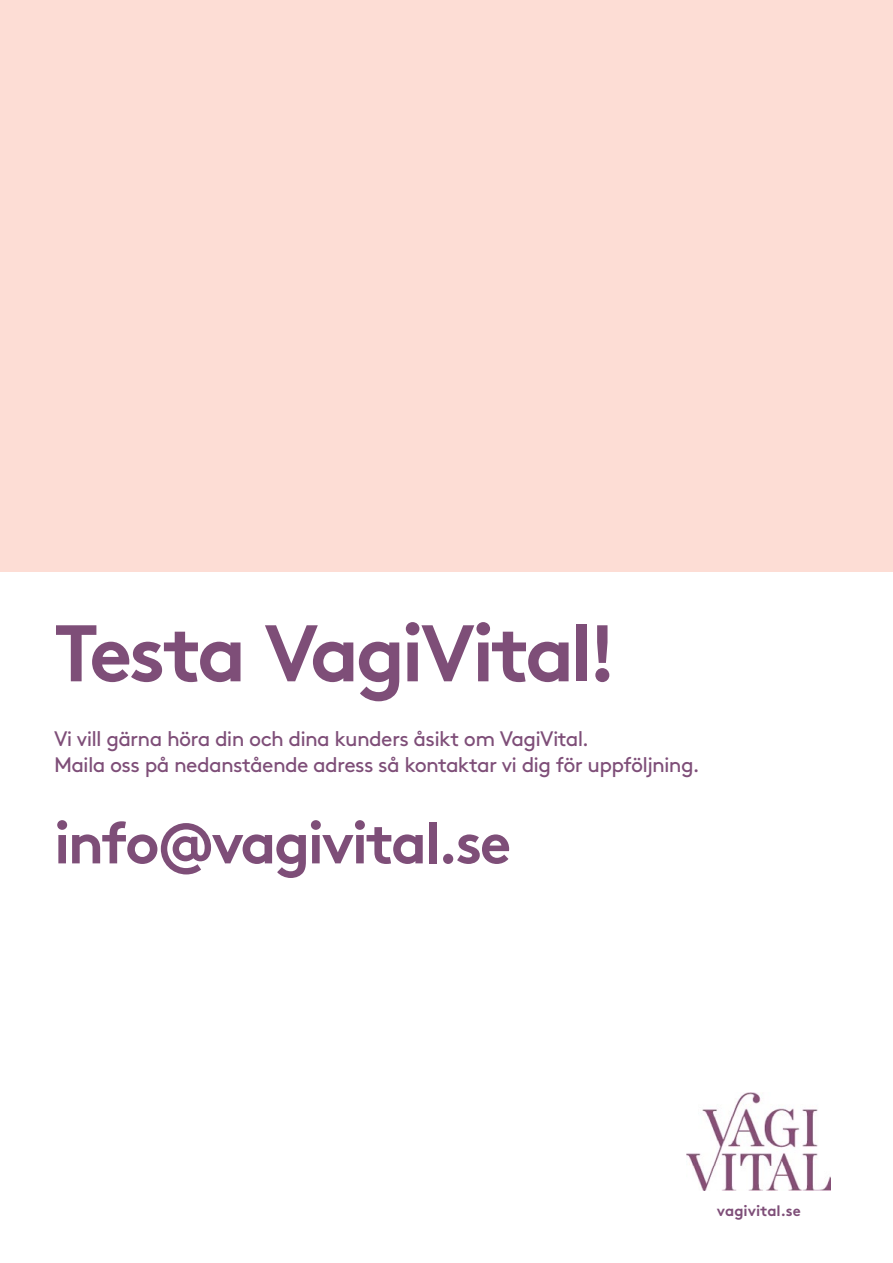
<style>
.page{position:relative;width:893px;height:1263px;background:#fff}
.page>*{position:absolute;margin:0;border:0;box-sizing:border-box;transform-origin:0 0}
.t1{font:700 80.1px "Brown Std";letter-spacing:-.05em;color:#7e4e78}
.t2{font:700 58.5px "Brown Std";letter-spacing:-.045em;color:#7e4e78}
.t3{font:21px/25.2px "Brown Std";letter-spacing:-.035em;color:#7e4e78}
.t4{font:700 15px "Brown Std";letter-spacing:-.005em;color:#7e4e78}
</style>
<div class="page">
<div style="left:0;top:0;width:893px;height:571px;background:#fdddd5"></div>
<img style="left:687px;top:1093px;width:144px;height:97px">
<h1 class="t1" style="left:54px;top:604px;width:565px">Testa VagiVital!</h1>
<p class="t3" style="left:54px;top:727px;width:647px">Vi vill gärna höra din och dina kunders åsikt om VagiVital.<br>Maila oss på nedanstående adress så kontaktar vi dig för uppföljning.</p>
<h2 class="t2" style="left:54px;top:807px;width:459px">info@vagivital.se</h2>
<p class="t4" style="left:717px;top:1201px;width:85px">vagivital.se</p>
</div>
